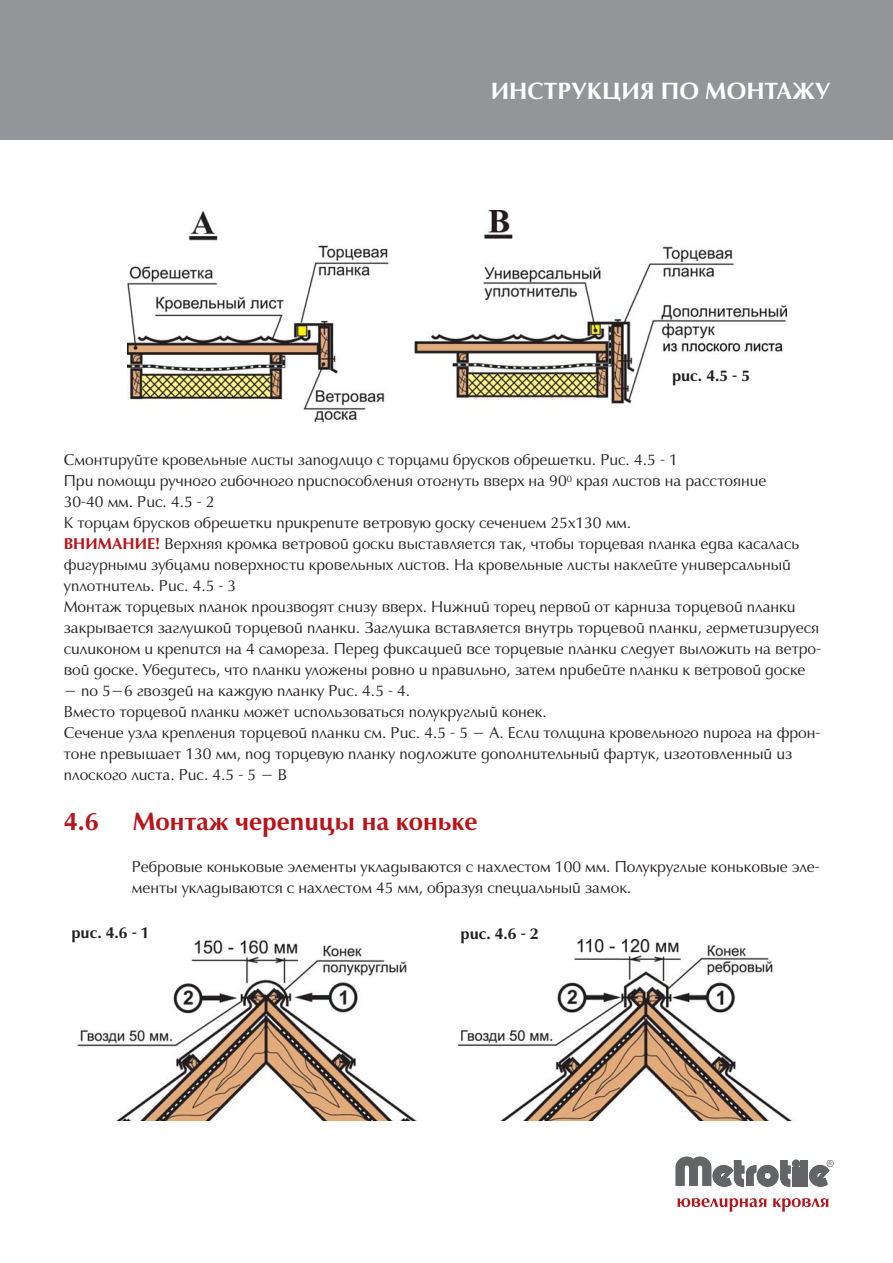
<style>
.page{position:relative;width:893px;height:1263px;background:#fff}
.page>*{position:absolute;margin:0;border:0;box-sizing:border-box;transform-origin:0 0}
.t1{font:700 24px "Opium";color:#ba1319}
.t2{font:700 22.5px "Opium";color:#fff}
.t3{font:15px/21px "Opium";color:#231f20}
.t4{font:700 15px "Opium";color:#231f20}
.s1{font-weight:700;color:#ba1319}
</style>
<div class="page">
<svg style="left:677px;top:1198px;width:89px;height:14px"></svg>
<svg style="left:773px;top:1198px;width:55px;height:14px"></svg>
<svg style="left:676px;top:1157px;width:115px;height:30px"></svg>
<svg style="left:809px;top:1160px;width:25px;height:27px"></svg>
<div style="left:792px;top:1168px;width:8px;height:19px;background:#636466"></div>
<div style="left:792px;top:1159px;width:8px;height:8px;background:#636466;border-radius:50%"></div>
<div style="left:801px;top:1160px;width:7px;height:27px;background:#636466"></div>
<div style="left:0;top:0;width:893px;height:139px;background:#939598"></div>
<img style="left:127px;top:211px;width:660px;height:211px">
<img style="left:77px;top:940px;width:339px;height:180px">
<img style="left:457px;top:940px;width:336px;height:180px">
<h2 class="t2" style="left:491px;top:80px;width:341px">ИНСТРУКЦИЯ ПО МОНТАЖУ</h2>
<p class="t4" style="left:672px;top:369px;width:80px">рис. 4.5 - 5</p>
<p class="t3" style="left:64px;top:450px;width:759px">Смонтируйте кровельные листы заподлицо с торцами брусков обрешетки. Рис. 4.5 - 1<br>При помощи ручного гибочного приспособления отогнуть вверх на 90<sup>0</sup> края листов на расстояние<br>30-40 мм. Рис. 4.5 - 2<br>К торцам брусков обрешетки прикрепите ветровую доску сечением 25х130 мм.<br><span class="s1">ВНИМАНИЕ!</span> Верхняя кромка ветровой доски выставляется так, чтобы торцевая планка едва касалась фигурными зубцами поверхности кровельных листов. На кровельные листы наклейте универсальный уплотнитель. Рис. 4.5 - 3<br>Монтаж торцевых планок производят снизу вверх. Нижний торец первой от карниза торцевой планки закрывается заглушкой торцевой планки. Заглушка вставляется внутрь торцевой планки, герметизируеся силиконом и крепится на 4 самореза. Перед фиксацией все торцевые планки следует выложить на ветро&shy;вой доске. Убедитесь, что планки уложены ровно и правильно, затем прибейте планки к ветровой доске</p>
<p class="t3" style="left:64px;top:681px;width:758px">– по 5–6 гвоздей на каждую планку Рис. 4.5 - 4.<br>Вместо торцевой планки может использоваться полукруглый конек.<br>Сечение узла крепления торцевой планки см. Рис. 4.5 - 5 – А. Если толщина кровельного пирога на фрон&shy;тоне превышает 130 мм, под торцевую планку подложите дополнительный фартук, изготовленный из плоского листа. Рис. 4.5 - 5 – В</p>
<h1 class="t1" style="left:64px;top:809px;width:36px">4.6</h1>
<h1 class="t1" style="left:133px;top:809px;width:346px">Монтаж черепицы на коньке</h1>
<p class="t3" style="left:132px;top:857px;width:690px">Ребровые коньковые элементы укладываются с нахлестом 100 мм. Полукруглые коньковые эле&shy;менты укладываются с нахлестом 45 мм, образуя специальный замок.</p>
<p class="t4" style="left:72px;top:926px;width:80px">рис. 4.6 - 1</p>
<p class="t4" style="left:461px;top:927px;width:80px">рис. 4.6 - 2</p>
</div>
